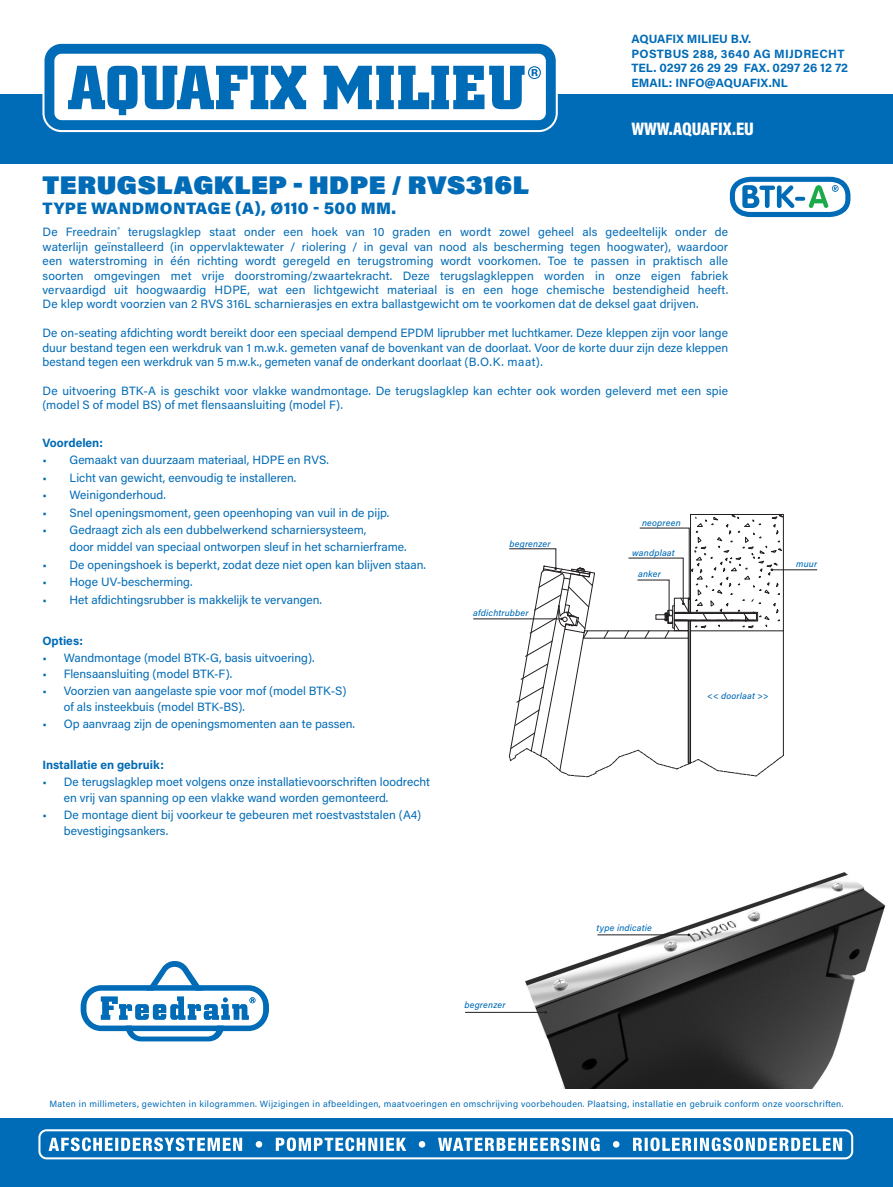
<style>
.page{position:relative;width:893px;height:1187px;background:#fff}
.page>*{position:absolute;margin:0;border:0;box-sizing:border-box;transform-origin:0 0}
.ProductNaam{font:900 25.5px "Acumin Pro";letter-spacing:.02em;color:#006bb6}
.t1{font:900 18.3px "Acumin Pro Cond";letter-spacing:-.005em;color:#fff}
.ProductNaam-2{font:900 16.5px "Acumin Pro";letter-spacing:.02em;color:#006bb6}
.Standaard_tekst{font:12px/14.4px "Acumin Pro";color:#006bb6}
.Bullet_tekst{font:700 12px/14.4px "Acumin Pro";color:#006bb6}
.t2{font:9px "Acumin Pro";letter-spacing:.04em;color:#006bb6}
.Bullet_tekst-2{font:italic 500 9px "Acumin Pro";letter-spacing:.02em;color:#006bb6}
</style>
<div class="page">
<div style="left:0;top:1118px;width:893px;height:68px;background:#006bb6"></div>
<div style="left:38px;top:1129px;width:815px;height:30px;border:2px solid #fff;border-radius:7px"></div>
<svg style="left:49px;top:1137px;width:793px;height:14px"></svg>
<div style="left:0;top:94px;width:893px;height:69px;background:#006bb6"></div>
<svg style="left:42px;top:57px;width:516px;height:75px"></svg>
<div style="left:49px;top:49px;width:502px;height:76px;background:#fff;border-radius:12px"></div>
<div style="left:45px;top:44px;width:511px;height:86px;border:10px solid #006bb6;border-radius:12px"></div>
<svg style="left:68px;top:66px;width:238px;height:49px"></svg>
<svg style="left:324px;top:66px;width:217px;height:43px"></svg>
<svg style="left:81px;top:961px;width:188px;height:80px"></svg>
<img style="left:511px;top:872px;width:375px;height:216px">
<hr style="left:465px;top:1012px;width:80px;height:1px;background:#231f20">
<hr style="left:597px;top:934px;width:91px;height:1px;background:#231f20">
<svg style="left:729px;top:176px;width:122px;height:42px"></svg>
<hr style="left:772px;top:569px;width:45px;height:1px;background:#231f20">
<hr style="left:473px;top:618px;width:88px;height:1px;background:#231f20">
<svg style="left:509px;top:514px;width:275px;height:263px"></svg>
<p class="Bullet_tekst" style="left:631px;top:31px;width:218px">AQUAFIX MILIEU B.V.<br>POSTBUS 288, 3640 AG MIJDRECHT<br>TEL. 0297 26 29 29 FAX. 0297 26 12 72<br>EMAIL: INFO@AQUAFIX.NL</p>
<h2 class="t1" style="left:631px;top:117px;width:124px">WWW.AQUAFIX.EU</h2>
<p class="ProductNaam" style="left:43px;top:167px;width:488px">TERUGSLAGKLEP - HDPE / RVS316L</p>
<p class="ProductNaam-2" style="left:43px;top:196px;width:355px">TYPE WANDMONTAGE (A), Ø110 - 500 MM.</p>
<p class="Standaard_tekst" style="left:43px;top:224px;width:687px;text-align:justify">De Freedrain<sup>®</sup> terugslagklep staat onder een hoek van 10 graden en wordt zowel geheel als gedeeltelijk onder de waterlijn geïnstalleerd (in oppervlaktewater / riolering / in geval van nood als bescherming tegen hoogwater), waardoor een waterstroming in één richting wordt geregeld en terugstroming wordt voorkomen. Toe te passen in praktisch alle soorten omgevingen met vrije doorstroming/zwaartekracht. Deze terugslagkleppen worden in onze eigen fabriek vervaardigd uit hoogwaardig HDPE, wat een lichtgewicht materiaal is en een hoge chemische bestendigheid heeft.<br>De klep wordt voorzien van 2 RVS 316L scharnierasjes en extra ballastgewicht om te voorkomen dat de deksel gaat drijven.</p>
<p class="Standaard_tekst" style="left:43px;top:325px;width:687px;text-align:justify">De on-seating afdichting wordt bereikt door een speciaal dempend EPDM liprubber met luchtkamer. Deze kleppen zijn voor lange duur bestand tegen een werkdruk van 1 m.w.k. gemeten vanaf de bovenkant van de doorlaat. Voor de korte duur zijn deze kleppen bestand tegen een werkdruk van 5 m.w.k., gemeten vanaf de onderkant doorlaat (B.O.K. maat).</p>
<p class="Standaard_tekst" style="left:43px;top:383px;width:687px">De uitvoering BTK-A is geschikt voor vlakke wandmontage. De terugslagklep kan echter ook worden geleverd met een spie (model S of model BS) of met flensaansluiting (model F).</p>
<p class="Bullet_tekst" style="left:43px;top:435px;width:62px">Voordelen:</p>
<p class="Standaard_tekst" style="left:43px;top:452px;width:288px">• Gemaakt van duurzaam materiaal, HDPE en RVS.</p>
<p class="Standaard_tekst" style="left:43px;top:470px;width:255px">• Licht van gewicht, eenvoudig te installeren.</p>
<p class="Standaard_tekst" style="left:43px;top:487px;width:125px">• Weinigonderhoud.</p>
<p class="Standaard_tekst" style="left:43px;top:504px;width:348px">• Snel openingsmoment, geen opeenhoping van vuil in de pijp.</p>
<p class="Standaard_tekst" style="left:70px;top:520px;width:339px;line-height:17.4px;text-indent:-27px">• Gedraagt zich als een dubbelwerkend scharniersysteem,<br>door middel van speciaal ontworpen sleuf in het scharnierframe.</p>
<p class="Standaard_tekst" style="left:43px;top:557px;width:385px">• De openingshoek is beperkt, zodat deze niet open kan blijven staan.</p>
<p class="Standaard_tekst" style="left:43px;top:574px;width:151px">• Hoge UV-bescherming.</p>
<p class="Standaard_tekst" style="left:43px;top:591px;width:281px">• Het afdichtingsrubber is makkelijk te vervangen.</p>
<p class="Bullet_tekst" style="left:43px;top:633px;width:42px">Opties:</p>
<p class="Standaard_tekst" style="left:43px;top:649px;width:274px">• Wandmontage (model BTK-G, basis uitvoering).</p>
<p class="Standaard_tekst" style="left:43px;top:666px;width:191px">• Flensaansluiting (model BTK-F).</p>
<p class="Standaard_tekst" style="left:64px;top:681px;width:284px;line-height:16.5px;text-indent:-21px">• Voorzien van aangelaste spie voor mof (model BTK-S) of als insteekbuis (model BTK-BS).</p>
<p class="Standaard_tekst" style="left:43px;top:715px;width:314px">• Op aanvraag zijn de openingsmomenten aan te passen.</p>
<p class="Bullet_tekst" style="left:43px;top:757px;width:123px">Installatie en gebruik:</p>
<p class="Standaard_tekst" style="left:64px;top:772px;width:368px;line-height:16.5px;text-indent:-21px">• De terugslagklep moet volgens onze installatievoorschriften loodrecht en vrij van spanning op een vlakke wand worden gemonteerd.</p>
<p class="Standaard_tekst" style="left:64px;top:805px;width:359px;line-height:16.5px;text-indent:-21px">• De montage dient bij voorkeur te gebeuren met roestvaststalen (A4) bevestigingsankers.</p>
<p class="Bullet_tekst-2" style="left:642px;top:516px;width:40px">neopreen</p>
<p class="Bullet_tekst-2" style="left:509px;top:537px;width:42px">begrenzer</p>
<p class="Bullet_tekst-2" style="left:632px;top:546px;width:44px">wandplaat</p>
<p class="Bullet_tekst-2" style="left:638px;top:568px;width:24px">anker</p>
<p class="Bullet_tekst-2" style="left:473px;top:606px;width:57px">afdichtrubber</p>
<p class="Bullet_tekst-2" style="left:707px;top:689px;width:63px">&lt;&lt; doorlaat &gt;&gt;</p>
<p class="Bullet_tekst-2" style="left:796px;top:557px;width:22px">muur</p>
<p class="Bullet_tekst-2" style="left:464px;top:998px;width:42px">begrenzer</p>
<p class="Bullet_tekst-2" style="left:597px;top:921px;width:57px">type indicatie</p>
<p class="t2" style="left:50px;top:1097px;width:795px">Maten in millimeters, gewichten in kilogrammen. Wijzigingen in afbeeldingen, maatvoeringen en omschrijving voorbehouden. Plaatsing, installatie en gebruik conform onze voorschriften.</p>
</div>
